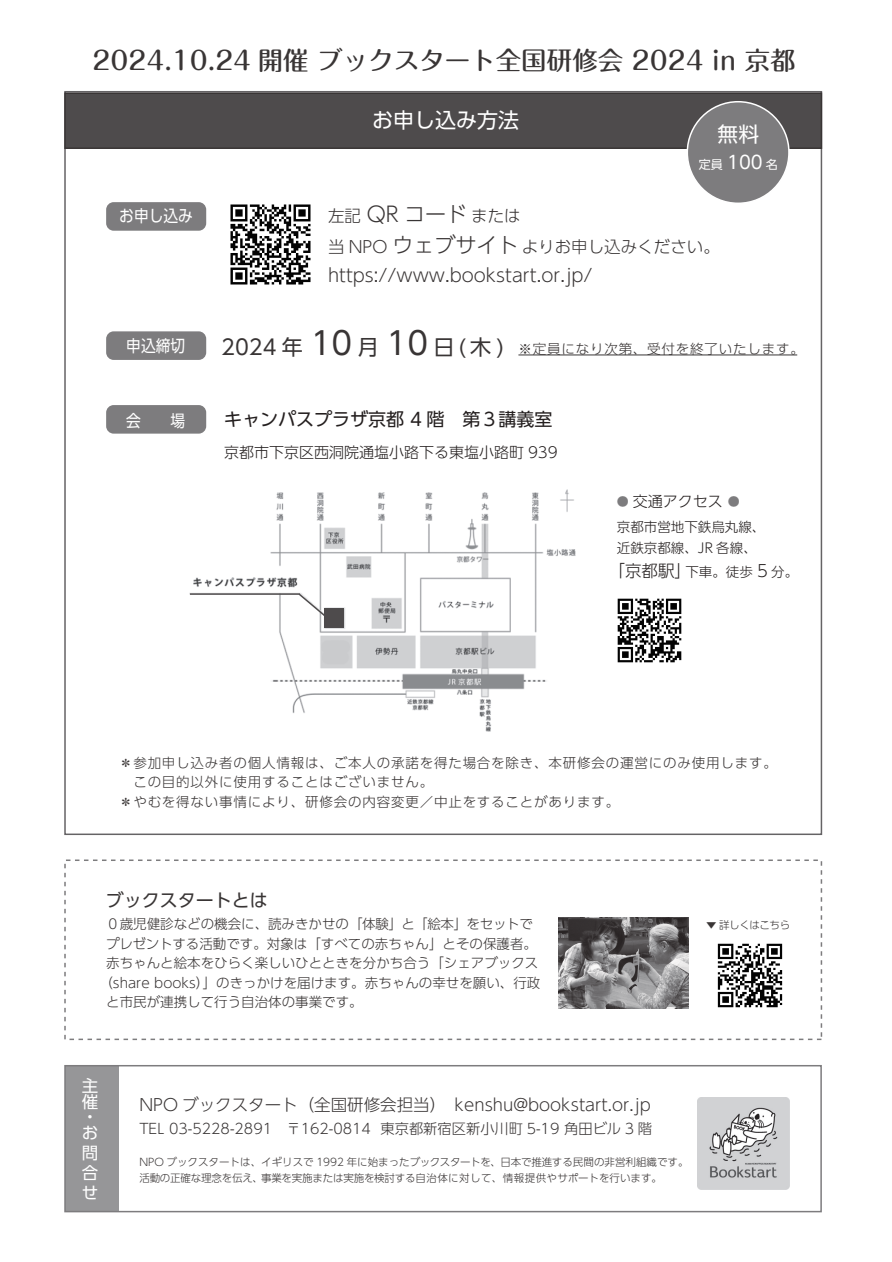
<style>
.page{position:relative;width:892px;height:1262px;background:#fff}
.page>*{position:absolute;margin:0;border:0;box-sizing:border-box;transform-origin:0 0}
.t1{font:500 25.5px "Maru Fo Pro";color:#393535}
.t2{font:21px "UD Shin Go Pro";color:#393535}
.t3{font:21px "UD Shin Go Pro";color:#fff}
.t4{font:20.7px "UD Shin Go Pro";color:#fff}
.t5{font:300 18px "UD Shin Go Pro";color:#393535}
.t6{font:18px "UD Shin Go Pro";color:#241f1f}
.t7{font:18px "UD Shin Go Pro";color:#393535}
.t8{font:300 16.5px/31.5px "UD Shin Go Pro";color:#393535}
.t9{font:16.5px "UD Shin Go Pro";color:#fff;scale:.89 1}
.t10{font:16.5px/15.5px "UD Shin Go Pro";color:#fff}
.t11{font:300 15px "UD Shin Go Pro";color:#241f1f}
.t12{font:300 14.25px "UD Shin Go Pro";color:#393535}
.t13{font:300 13.5px "UD Shin Go Pro";color:#393535}
.t14{font:300 13.5px/19.5px "UD Shin Go Pro";letter-spacing:.06em;color:#393535}
.t15{font:300 13.5px/21px "UD Shin Go Pro";color:#241f1f}
.t16{font:12px "UD Shin Go Pro";color:#fff}
.t17{font:300 10.5px/16.5px "UD Shin Go Pro";color:#393535}
.t18{font:300 10.5px "UD Shin Go Pro";letter-spacing:-.04em;color:#393535}
.s1{font-size:18px}
.s2{font-size:21px}
.s3{font-size:31.5px}
.s4{font-size:12px;color:#7d7c7e}
.s5{font-size:16.5px}
</style>
<div class="page">
<div style="left:64px;top:92px;width:758px;height:57px;background:#4e4b4c;border:2px solid #393535"></div>
<div style="left:106px;top:202px;width:100px;height:29px;background:#7d7c7e;border-radius:8px"></div>
<div style="left:687px;top:102px;width:101px;height:101px;background:#7d7c7e;border-radius:50%"></div>
<div style="left:686px;top:101px;width:103px;height:103px;border:2px solid #fff;border-radius:50%"></div>
<div style="left:106px;top:331px;width:100px;height:29px;background:#7d7c7e;border-radius:8px"></div>
<div style="left:64px;top:859px;width:758px;height:181px;border:2px dashed #7d7c7e"></div>
<div style="left:65px;top:1065px;width:53px;height:146px;background:#969698"></div>
<img style="left:717px;top:943px;width:66px;height:65px">
<img style="left:697px;top:1097px;width:92px;height:92px">
<img style="left:189px;top:489px;width:387px;height:243px">
<div style="left:325px;top:608px;width:19px;height:20px;background:#4e4b4c"></div>
<hr style="left:190px;top:593px;width:110px;height:2px;background:#4e4b4c">
<svg style="left:297px;top:592px;width:32px;height:28px"></svg>
<div style="left:106px;top:405px;width:100px;height:29px;background:#7d7c7e;border-radius:8px"></div>
<img style="left:558px;top:917px;width:130px;height:92px">
<hr style="left:518px;top:355px;width:279px;height:1px;background:#393535">
<img style="left:230px;top:204px;width:81px;height:81px">
<img style="left:617px;top:598px;width:65px;height:65px">
<div style="left:64px;top:1065px;width:757px;height:147px;border:2px solid #7d7c7e"></div>
<h1 class="t1" style="left:92px;top:40px;width:704px">2024.10.24 開催 ブックスタート全国研修会 2024 in 京都</h1>
<h2 class="t3" style="left:372px;top:103px;width:148px">お申し込み方法</h2>
<h3 class="t4" style="left:717px;top:118px;width:43px">無料</h3>
<p class="t16" style="left:699px;top:155px;width:80px">定員 <span class="s1">100</span> 名</p>
<p class="t9" style="left:119px;top:202px;width:84px">お申し込み</p>
<p class="t8" style="left:328px;top:199px;width:393px">左記 <span class="s2">QR コード</span>または<br>当 NPO <span class="s2">ウェブサイト</span>よりお申し込みください。</p>
<h3 class="t5" style="left:328px;top:261px;width:266px">https://www.bookstart.or.jp/</h3>
<p class="t9" style="left:126px;top:332px;width:68px">申込締切</p>
<h2 class="t2" style="left:221px;top:330px;width:284px">2024年 <span class="s3">10</span>月 <span class="s3">10</span>日(木)</h2>
<p class="t14" style="left:518px;top:338px;width:287px">※定員になり次第、受付を終了いたします。</p>
<p class="t9" style="left:126px;top:407px;width:68px">会　　場</p>
<h3 class="t6" style="left:224px;top:404px;width:330px">キャンパスプラザ京都 4 階　第３講義室</h3>
<p class="t11" style="left:224px;top:440px;width:335px">京都市下京区西洞院通塩小路下る東塩小路町 939</p>
<p class="t11" style="left:617px;top:489px;width:124px"><span class="s4">●</span> 交通アクセス <span class="s4">●</span></p>
<p class="t15" style="left:617px;top:516px;width:150px">京都市営地下鉄烏丸線、近鉄京都線、JR 各線、</p>
<p class="t15" style="left:608px;top:561px;width:191px"><span class="s5">「京都駅」</span>下車。徒歩 <span class="s5">5</span> 分。</p>
<p class="t14" style="left:119px;top:752px;width:659px">＊参加申し込み者の個人情報は、ご本人の承諾を得た場合を除き、本研修会の運営にのみ使用します。　この目的以外に使用することはございません。<br>＊やむを得ない事情により、研修会の内容変更／中止をすることがあります。</p>
<h3 class="t7" style="left:106px;top:886px;width:163px">ブックスタートとは</h3>
<p class="t13" style="left:106px;top:913px;width:428px">０歳児健診などの機会に、読みきかせの「体験」と「絵本」をセットで</p>
<p class="t13" style="left:106px;top:932px;width:432px">プレゼントする活動です。対象は「すべての赤ちゃん」とその保護者。</p>
<p class="t13" style="left:106px;top:952px;width:433px">赤ちゃんと絵本をひらく楽しいひとときを分かち合う「シェアブックス</p>
<p class="t13" style="left:99px;top:971px;width:442px">（share books）」のきっかけを届けます。赤ちゃんの幸せを願い、行政</p>
<p class="t13" style="left:106px;top:991px;width:258px">と市民が連携して行う自治体の事業です。</p>
<p class="t18" style="left:706px;top:916px;width:86px">▼ 詳しくはこちら</p>
<p class="t10" style="left:82px;top:1077px;width:17px">主催・お</p>
<p class="t10" style="left:82px;top:1142px;width:18px;line-height:20px;text-align:justify">問合せ</p>
<p class="t8" style="left:139px;top:1088px;width:513px">NPO ブックスタート（全国研修会担当）　kenshu@bookstart.or.jp</p>
<p class="t12" style="left:139px;top:1117px;width:514px">TEL 03-5228-2891　〒162-0814 東京都新宿区新小川町 5-19 角田ビル 3 階</p>
<p class="t17" style="left:139px;top:1153px;width:550px">NPO ブックスタートは、イギリスで 1992 年に始まったブックスタートを、日本で推進する民間の非営利組織です。活動の正確な理念を伝え、事業を実施または実施を検討する自治体に対して、情報提供やサポートを行います。</p>
</div>
